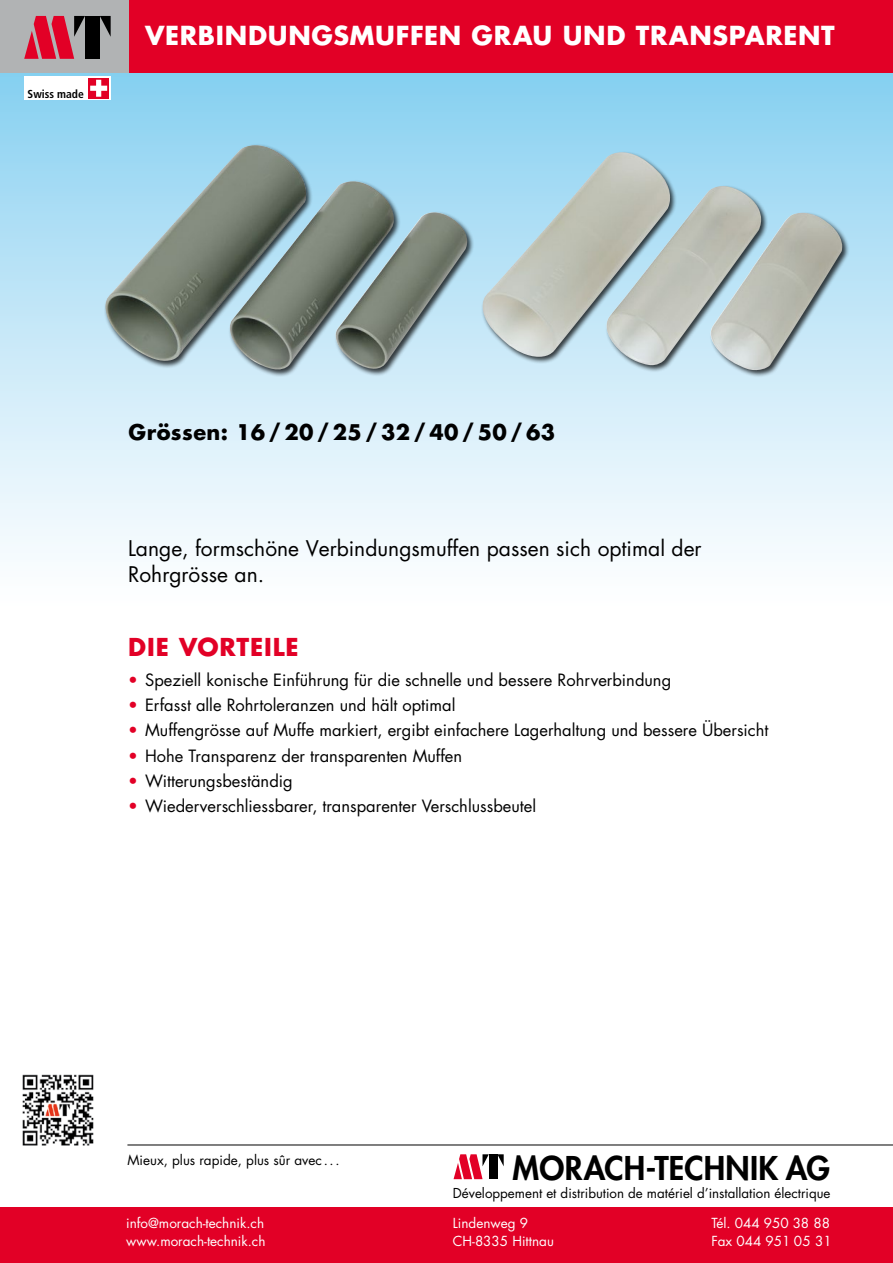
<style>
.page{position:relative;width:893px;height:1263px;background:#fff}
.page>*{position:absolute;margin:0;border:0;box-sizing:border-box;transform-origin:0 0}
.t1{font:800 31.95px "Futura Std";letter-spacing:.005em;color:#000}
.t2{font:700 25.5px "Futura Std";letter-spacing:.025em;color:#fff}
.t3{font:700 24px "Futura Std";letter-spacing:.04em;color:#e20026}
.t4{font:21px/25.5px "Futura Std";color:#000}
.t5{font:700 21px "Futura Std";letter-spacing:.02em;color:#000}
.t6{font:16.5px "Futura Std";color:#000}
.t7{font:13.5px/18px "Futura Std";color:#fff}
.t8{font:13.5px "Futura Std";color:#000}
.t9{font:13.35px "Futura Std";color:#000}
.t10{font:700 condensed 11.55px "Frutiger LT Std";color:#000}
.s1{color:#e20026}
</style>
<div class="page">
<div style="left:0;top:72px;width:893px;height:559px;background:linear-gradient(to bottom,#8ad1f1,#fff)"></div>
<div style="left:108px;top:0;width:785px;height:72px;background:#e20026"></div>
<div style="left:0;top:0;width:129px;height:72px;background:#b1b3b4"></div>
<svg style="left:100px;top:16px;width:11px;height:21px"></svg>
<div style="left:85px;top:16px;width:15px;height:43px;background:#000"></div>
<svg style="left:24px;top:16px;width:61px;height:43px"></svg>
<div style="left:24px;top:77px;width:87px;height:23px;background:#fff"></div>
<svg style="left:89px;top:78px;width:20px;height:20px"></svg>
<svg style="left:90px;top:80px;width:17px;height:17px"></svg>
<div style="left:0;top:1208px;width:893px;height:55px;background:#e20026"></div>
<svg style="left:497px;top:1154px;width:7px;height:12px"></svg>
<div style="left:489px;top:1154px;width:8px;height:25px;background:#000"></div>
<svg style="left:454px;top:1154px;width:35px;height:25px"></svg>
<hr style="left:127px;top:1145px;width:766px;height:1px;background:#000">
<img style="left:22px;top:1074px;width:72px;height:72px">
<div style="left:104px;top:144px;width:371px;height:233px;background:#000;opacity:.75"></div>
<img style="left:105px;top:145px;width:362px;height:226px">
<div style="left:481px;top:151px;width:368px;height:226px;background:#000;opacity:.75"></div>
<img style="left:483px;top:152px;width:359px;height:220px">
<p class="t10" style="left:28px;top:87px;width:58px">Swiss made</p>
<h2 class="t2" style="left:145px;top:19px;width:691px">VERBINDUNGSMUFFEN GRAU UND TRANSPARENT</h2>
<p class="t5" style="left:129px;top:419px;width:428px">Grössen: 16/20/25/32/40/50/63</p>
<p class="t4" style="left:128px;top:536px;width:575px">Lange, formschöne Verbindungsmuffen passen sich optimal der<br>Rohrgrösse an.</p>
<h3 class="t3" style="left:128px;top:631px;width:172px">DIE VORTEILE</h3>
<p class="t6" style="left:128px;top:669px;width:545px"><span class="s1">•</span> Speziell konische Einführung für die schnelle und bessere Rohrverbindung</p>
<p class="t6" style="left:128px;top:694px;width:329px"><span class="s1">•</span> Erfasst alle Rohrtoleranzen und hält optimal</p>
<p class="t6" style="left:128px;top:720px;width:642px"><span class="s1">•</span> Muffengrösse auf Muffe markiert, ergibt einfachere Lagerhaltung und bessere Übersicht</p>
<p class="t6" style="left:128px;top:745px;width:336px"><span class="s1">•</span> Hohe Transparenz der transparenten Muffen</p>
<p class="t6" style="left:128px;top:770px;width:166px"><span class="s1">•</span> Witterungsbeständig</p>
<p class="t6" style="left:128px;top:795px;width:410px"><span class="s1">•</span> Wiederverschliessbarer, transparenter Verschlussbeutel</p>
<p class="t8" style="left:128px;top:1151px;width:213px">Mieux, plus rapide, plus sûr avec ...</p>
<p class="t7" style="left:126px;top:1214px;width:141px">info@morach-technik.ch www.morach-technik.ch</p>
<h1 class="t1" style="left:513px;top:1148px;width:319px">MORACH-TECHNIK AG</h1>
<p class="t9" style="left:453px;top:1185px;width:379px">Développement et distribution de matériel d’installation électrique</p>
<p class="t7" style="left:453px;top:1214px;width:103px">Lindenweg 9<br>CH-8335 Hittnau</p>
<p class="t7" style="left:711px;top:1214px;width:122px">Tél. 044 950 38 88<br>Fax 044 951 05 31</p>
</div>
